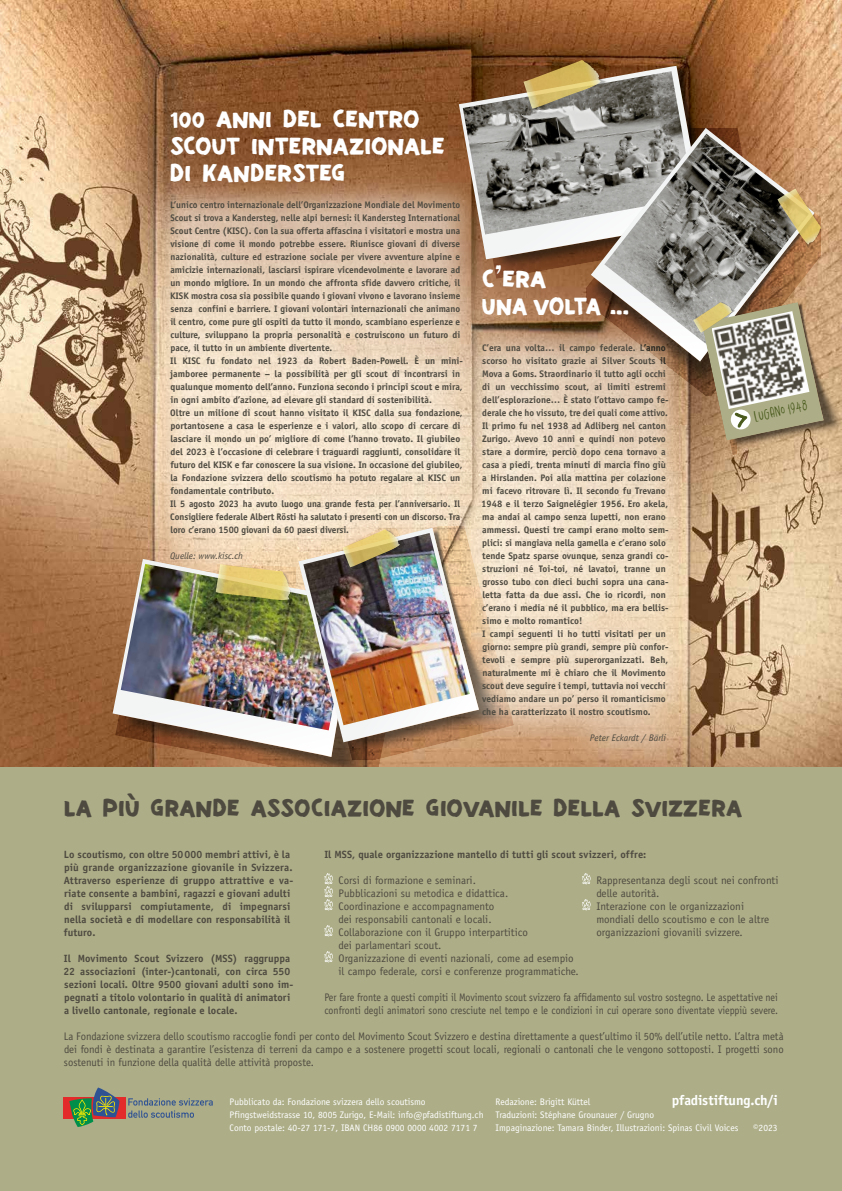
<style>
.page{position:relative;width:842px;height:1191px;background:#fff}
.page>*{position:absolute;margin:0;border:0;box-sizing:border-box;transform-origin:0 0}
.t1{font:27px/27px "Dirt Road";color:#fff}
.t2{font:27px "Dirt Road";color:#4e4a40}
.t3{font:17px "Hey Eloise";color:#49591b;scale:.95 1}
.t4{font:700 14px "Officina Sans Std";letter-spacing:-.01em;color:#fff}
.t5{font:11px/13px "Officina Sans Std";color:#4e4a40}
.t6{font:11px/13px "Officina Sans Std";color:#4e4a40;scale:.9 1}
.t7{font:700 10.5px/13px "Officina Sans Std";letter-spacing:.005em;color:#4e4a40}
.t8{font:700 9.5px/13px "Officina Sans Std";color:#4e4a40}
.t9{font:9.5px/13px "Officina Sans Std";color:#fff}
.t10{font:italic 9.5px "Officina Sans Std";color:#4e4a40}
</style>
<div class="page">
<img style="left:0;top:0;width:842px;height:767px">
<svg style="left:129px;top:757px;width:243px;height:5px"></svg>
<svg style="left:145px;top:176px;width:341px;height:383px;background:#e4ccb3"></svg>
<svg style="left:457px;top:319px;width:235px;height:448px;background:#e3cbb0"></svg>
<svg style="left:113px;top:559px;width:247px;height:198px;background:#956948"></svg>
<img style="left:121px;top:564px;width:94px;height:166px">
<div style="left:0;top:767px;width:842px;height:424px;background:#adae88"></div>
<svg style="left:324px;top:873px;width:9px;height:37px"></svg>
<svg style="left:324px;top:925px;width:9px;height:11px"></svg>
<svg style="left:324px;top:951px;width:9px;height:11px"></svg>
<svg style="left:582px;top:873px;width:9px;height:11px"></svg>
<svg style="left:582px;top:899px;width:9px;height:11px"></svg>
<svg style="left:459px;top:66px;width:246px;height:193px"></svg>
<img style="left:463px;top:71px;width:231px;height:163px">
<svg style="left:591px;top:128px;width:223px;height:233px;background:#a88e79"></svg>
<img style="left:604px;top:134px;width:205px;height:210px">
<svg style="left:777px;top:188px;width:45px;height:62px;background:#b79d6c"></svg>
<svg style="left:523px;top:59px;width:85px;height:51px;background:#a38a59"></svg>
<img style="left:215px;top:528px;width:282px;height:220px">
<div style="left:64px;top:1097px;width:62px;height:22px;background:#e42b2b"></div>
<svg style="left:69px;top:1087px;width:50px;height:40px"></svg>
<svg style="left:128px;top:1098px;width:85px;height:19px"></svg>
<svg style="left:693px;top:297px;width:149px;height:158px;background:#ae9e83"></svg>
<h1 class="t1" style="left:170px;top:107px;width:276px">100 ANNI DEL CENTRO<br>SCOUT INTERNAZIONALE<br>DI KANDERSTEG</h1>
<p class="t8" style="left:170px;top:198px;width:294px">L’unico centro internazionale dell’Organizzazione Mondiale del Movimento Scout si trova a Kandersteg, nelle alpi bernesi: il Kandersteg International Scout Centre (KISC). Con la sua offerta affascina i visitatori e mostra una visione di come il mondo potrebbe essere. Riunisce giovani di diverse nazionalità, culture ed estrazione sociale per vivere avventure alpine e amicizie internazionali, lasciarsi ispirare vicendevolmente e lavorare ad un mondo migliore. In un mondo che affronta sfide davvero critiche, il KISK mostra cosa sia possibile quando i giovani vivono e lavorano insieme senza confini e barriere. I giovani volontari internazionali che animano il centro, come pure gli ospiti da tutto il mondo, scambiano esperienze e culture, sviluppano la propria personalità e costruiscono un futuro di pace, il tutto in un ambiente divertente.<br>Il KISC fu fondato nel 1923 da Robert Baden-Powell. È un mini&shy;jamboree permanente – la possibilità per gli scout di incontrarsi in qualunque momento dell’anno. Funziona secondo i principi scout e mira, in ogni ambito d’azione, ad elevare gli standard di sostenibilità.<br>Oltre un milione di scout hanno visitato il KISC dalla sua fondazione, portantosene a casa le esperienze e i valori, allo scopo di cercare di lasciare il mondo un po’ migliore di come l’hanno trovato. Il giubileo del 2023 è l’occasione di celebrare i traguardi raggiunti, consolidare il futuro del KISK e far conoscere la sua visione. In occasione del giubileo, la Fondazione svizzera dello scoutismo ha potuto regalare al KISC un fondamentale contributo.<br>Il 5 agosto 2023 ha avuto luogo una grande festa per l’anniversario. Il Consigliere federale Albert Rösti ha salutato i presenti con un discorso. Tra loro c’erano 1500 giovani da 60 paesi diversi.</p>
<p class="t10" style="left:170px;top:550px;width:74px">Quelle: www.kisc.ch</p>
<h1 class="t1" style="left:482px;top:267px;width:149px">C’ERA<br>UNA VOLTA …</h1>
<p class="t8" style="left:481px;top:341px;width:189px">C’era una volta… il campo federale. L’anno scorso ho visitato grazie ai Silver Scouts il Mova a Goms. Straordinario il tutto agli occhi di un vecchissimo scout, ai limiti estremi dell’esplorazione… È stato l’ottavo campo fe&shy;derale che ho vissuto, tre dei quali come attivo.<br>Il primo fu nel 1938 ad Adliberg nel canton Zurigo. Avevo 10 anni e quindi non potevo stare a dormire, perciò dopo cena tornavo a casa a piedi, trenta minuti di marcia fino giù a Hirslanden. Poi alla mattina per colazione mi facevo ritrovare lì. Il secondo fu Trevano 1948 e il terzo Saignelégier 1956. Ero akela, ma andai al campo senza lupetti, non erano ammessi. Questi tre campi erano molto sem&shy;plici: si mangiava nella gamella e c’erano solo tende Spatz sparse ovunque, senza grandi co&shy;struzioni né Toi-toi, né lavatoi, tranne un grosso tubo con dieci buchi sopra una cana&shy;letta fatta da due assi. Che io ricordi, non c’erano i media né il pubblico, ma era bellis&shy;simo e molto romantico!<br>I campi seguenti li ho tutti visitati per un giorno: sempre più grandi, sempre più confor&shy;tevoli e sempre più superorganizzati. Beh, naturalmente mi è chiaro che il Movimento scout deve seguire i tempi, tuttavia noi vecchi vediamo andare un po’ perso il romanticismo che ha caratterizzato il nostro scoutismo.</p>
<p class="t10" style="left:590px;top:732px;width:77px">Peter Eckardt / Bärli</p>
<h2 class="t3" style="left:753px;top:408px;width:58px;rotate:-12deg">LuGano 1948</h2>
<h1 class="t2" style="left:64px;top:791px;width:680px">LA PIÙ GRANDE ASSOCIAZIONE GIOVANILE DELLA SVIZZERA</h1>
<p class="t7" style="left:64px;top:848px;width:231px">Lo scoutismo, con oltre 50000 membri attivi, è la più grande organizzazione giovanile in Svizzera.<br>Attraverso esperienze di gruppo attrattive e va&shy;riate consente a bambini, ragazzi e giovani adulti di svilupparsi compiutamente, di impegnarsi nella società e di modellare con responsabilità il futuro.</p>
<p class="t7" style="left:64px;top:952px;width:231px">Il Movimento Scout Svizzero (MSS) raggruppa 22 associazioni (inter-)cantonali, con circa 550 sezioni locali. Oltre 9500 giovani adulti sono im&shy;pegnati a titolo volontario in qualità di animatori a livello cantonale, regionale e locale.</p>
<p class="t5" style="left:64px;top:1030px;width:721px;text-align:justify">La Fondazione svizzera dello scoutismo raccoglie fondi per conto del Movimento Scout Svizzero e destina direttamente a quest’ultimo il 50% dell’utile netto. L’altra metà dei fondi è destinata a garantire l’esistenza di terreni da campo e a sostenere progetti scout locali, regionali o cantonali che le vengono sottoposti. I progetti sono sostenuti in funzione della qualità delle attività proposte.</p>
<p class="t7" style="left:324px;top:848px;width:323px">Il MSS, quale organizzazione mantello di tutti gli scout svizzeri, offre:</p>
<p class="t5" style="left:339px;top:874px;width:242px">Corsi di formazione e seminari.<br>Pubblicazioni su metodica e didattica.<br>Coordinazione e accompagnamento<br>dei responsabili cantonali e locali.<br>Collaborazione con il Gruppo interpartitico<br>dei parlamentari scout.<br>Organizzazione di eventi nazionali, come ad esempio il campo federale, corsi e conferenze programmatiche.</p>
<p class="t5" style="left:596px;top:874px;width:184px">Rappresentanza degli scout nei confronti delle autorità.<br>Interazione con le organizzazioni mondiali dello scoutismo e con le altre organizzazioni giovanili svizzere.</p>
<p class="t6" style="left:324px;top:991px;width:505px">Per fare fronte a questi compiti il Movimento scout svizzero fa affidamento sul vostro sostegno. Le aspettative nei confronti degli animatori sono cresciute nel tempo e le condizioni in cui operare sono diventate vieppiù severe.</p>
<h3 class="t4" style="left:672px;top:1092px;width:108px">pfadistiftung.ch/i</h3>
<p class="t9" style="left:230px;top:1095px;width:255px">Pubblicato da: Fondazione svizzera dello scoutismo<br>Pfingstweidstrasse 10, 8005 Zurigo, E-Mail: info@pfadistiftung.ch<br>Conto postale: 40-27 171-7, IBAN CH86 0900 0000 4002 7171 7</p>
<p class="t9" style="left:495px;top:1095px;width:244px">Redazione: Brigitt Küttel<br>Traduzioni: Stéphane Grounauer / Grugno<br>Impaginazione: Tamara Binder, Illustrazioni: Spinas Civil Voices</p>
<p class="t9" style="left:753px;top:1121px;width:26px">©2023</p>
</div>
